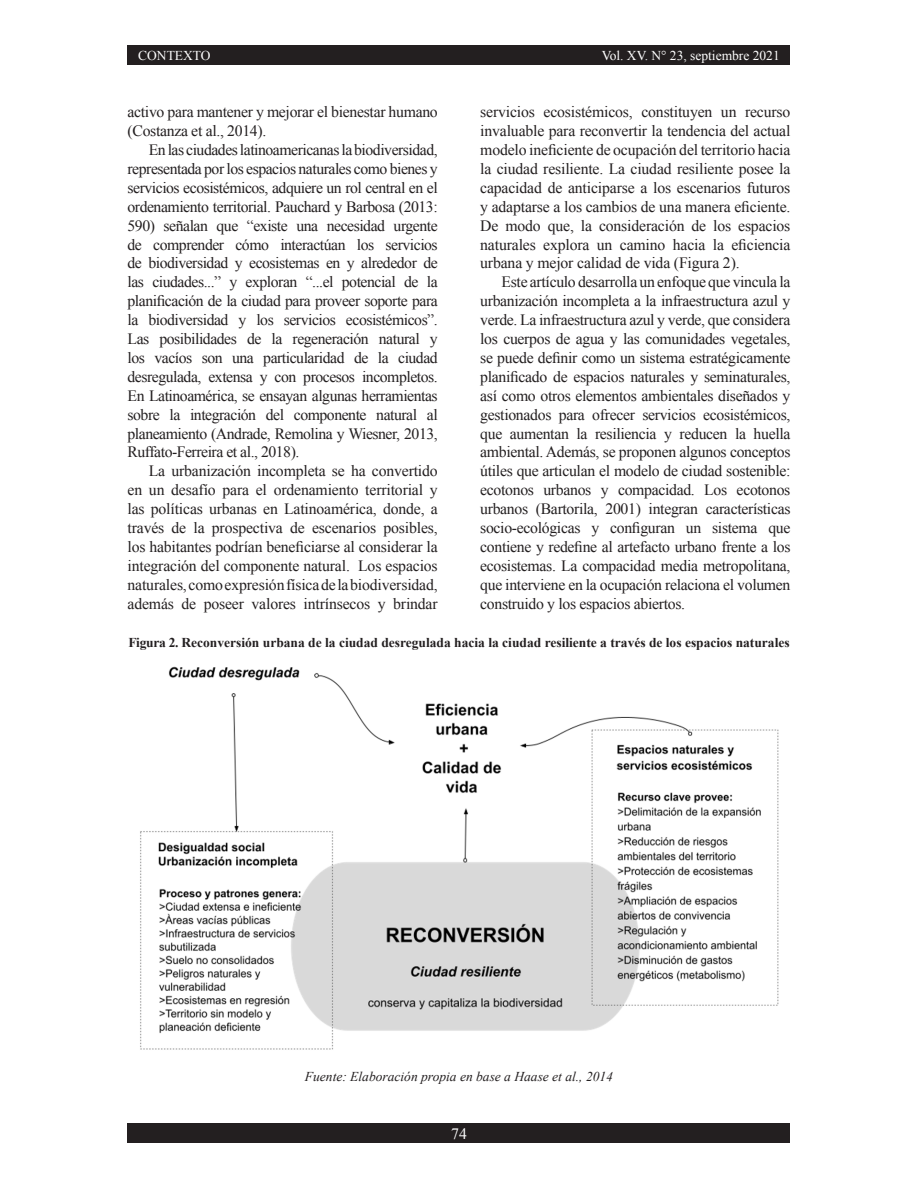
<style>
.page{position:relative;width:918px;height:1188px;background:#fff}
.page>*{position:absolute;margin:0;border:0;box-sizing:border-box;transform-origin:0 0}
.t1{font:15.75px/18.9px "Times New Roman";letter-spacing:-.02em;color:#231f20;text-align:justify}
.t2{font:15.75px "Times New Roman";color:#fff}
.t3{font:700 13.5px "Times New Roman";color:#231f20}
.t4{font:italic 13.5px "Times New Roman";color:#231f20}
.t5{font:13.5px "Times New Roman";color:#fff}
</style>
<div class="page">
<div style="left:128px;top:1124px;width:662px;height:19px;background:#231f20"></div>
<div style="left:128px;top:45px;width:662px;height:19px;background:#231f20"></div>
<img style="left:140px;top:666px;width:639px;height:384px">
<p class="t5" style="left:138px;top:47px;width:74px">CONTEXTO</p>
<p class="t5" style="left:602px;top:46px;width:180px">Vol. XV. N° 23, septiembre 2021</p>
<p class="t1" style="left:128px;top:102px;width:312px">activo para mantener y mejorar el bienestar humano (Costanza et al., 2014).</p>
<p class="t1" style="left:128px;top:140px;width:312px;text-indent:21px">En las ciudades latinoamericanas la biodiversidad, representada por los espacios naturales como bienes y servicios ecosistémicos, adquiere un rol central en el ordenamiento territorial. Pauchard y Barbosa (2013:<br>590) señalan que “existe una necesidad urgente de comprender cómo interactúan los servicios de biodiversidad y ecosistemas en y alrededor de las ciudades...” y exploran “...el potencial de la planificación de la ciudad para proveer soporte para la biodiversidad y los servicios ecosistémicos”.<br>Las posibilidades de la regeneración natural y los vacíos son una particularidad de la ciudad desregulada, extensa y con procesos incompletos.<br>En Latinoamérica, se ensayan algunas herramientas sobre la integración del componente natural al planeamiento (Andrade, Remolina y Wiesner, 2013, Ruffato-Ferreira et al., 2018).</p>
<p class="t1" style="left:128px;top:461px;width:312px;text-indent:21px">La urbanización incompleta se ha convertido en un desafío para el ordenamiento territorial y las políticas urbanas en Latinoamérica, donde, a través de la prospectiva de escenarios posibles, los habitantes podrían beneficiarse al considerar la integración del componente natural. Los espacios naturales, como expresión física de la biodiversidad, además de poseer valores intrínsecos y brindar</p>
<p class="t1" style="left:480px;top:102px;width:312px">servicios ecosistémicos, constituyen un recurso invaluable para reconvertir la tendencia del actual modelo ineficiente de ocupación del territorio hacia la ciudad resiliente. La ciudad resiliente posee la capacidad de anticiparse a los escenarios futuros y adaptarse a los cambios de una manera eficiente.<br>De modo que, la consideración de los espacios naturales explora un camino hacia la eficiencia urbana y mejor calidad de vida (Figura 2).</p>
<p class="t1" style="left:480px;top:272px;width:312px;text-indent:21px">Este artículo desarrolla un enfoque que vincula la urbanización incompleta a la infraestructura azul y verde. La infraestructura azul y verde, que considera los cuerpos de agua y las comunidades vegetales, se puede definir como un sistema estratégicamente planificado de espacios naturales y seminaturales, así como otros elementos ambientales diseñados y gestionados para ofrecer servicios ecosistémicos, que aumentan la resiliencia y reducen la huella ambiental. Además, se proponen algunos conceptos útiles que articulan el modelo de ciudad sostenible: ecotonos urbanos y compacidad. Los ecotonos urbanos (Bartorila, 2001) integran características socio-ecológicas y configuran un sistema que contiene y redefine al artefacto urbano frente a los ecosistemas. La compacidad media metropolitana, que interviene en la ocupación relaciona el volumen construido y los espacios abiertos.</p>
<p class="t3" style="left:128px;top:633px;width:663px">Figura 2. Reconversión urbana de la ciudad desregulada hacia la ciudad resiliente a través de los espacios naturales</p>
<p class="t4" style="left:305px;top:1067px;width:310px">Fuente: Elaboración propia en base a Haase et al., 2014</p>
<p class="t2" style="left:451px;top:1123px;width:17px">74</p>
</div>
